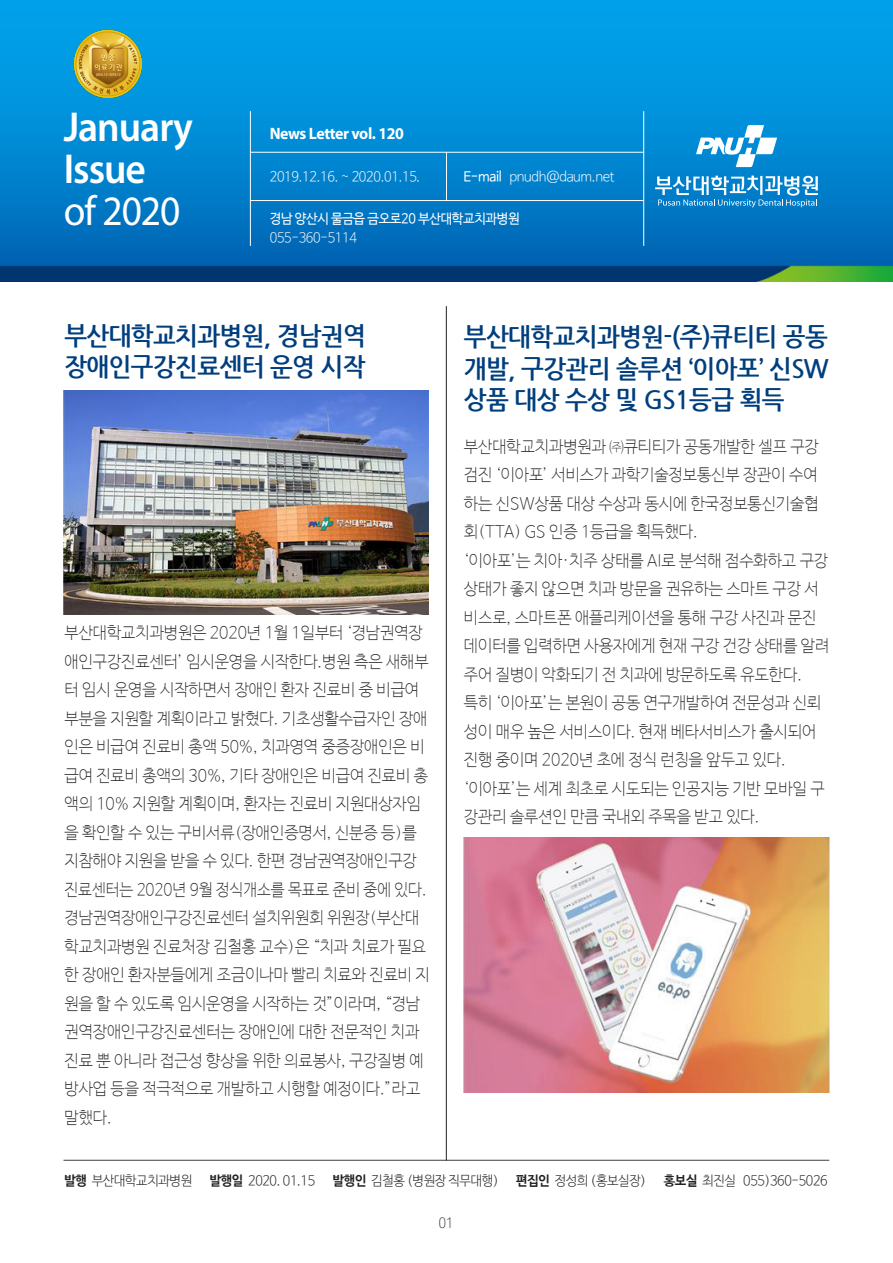
<style>
.page{position:relative;width:893px;height:1263px;background:#fff}
.page>*{position:absolute;margin:0;border:0;box-sizing:border-box;transform-origin:0 0}
.t1{font:600 42px "Myriad Pro";letter-spacing:-.025em;color:#fff;scale:.94 1}
.t2{font:42px "Myriad Pro";letter-spacing:-.025em;color:#fff;scale:.94 1}
.기사제목{font:700 25.5px/31.5px "Nanum Gothic";letter-spacing:-.025em;color:#013e7d;text-align:justify;scale:.95 1}
.기사_내용{font:200 16.5px/28.5px "Nanum Barun Gothic";letter-spacing:-.005em;color:#231f20}
.t3{font:700 16.5px "Myriad Pro";letter-spacing:-.025em;color:#fff;scale:.96 1}
.t4{font:100 condensed 15px "Helvetica Neue LT Std";color:#231f20}
.t5{font:300 13.5px "Nanum Barun Gothic";letter-spacing:-.025em;color:#231f20;scale:.95 1}
.t6{font:300 13.5px "Nanum Barun Gothic";letter-spacing:-.025em;color:#fff;scale:.96 1}
.t7{font:13.5px "Nanum Barun Gothic";letter-spacing:-.025em;color:#fff;scale:.96 1}
.s1{font-weight:400}
.s2{font-weight:700}
</style>
<div class="page">
<img style="left:0;top:0;width:893px;height:282px">
<hr style="left:250px;top:152px;width:394px;height:1px;background:#fff">
<hr style="left:250px;top:200px;width:394px;height:1px;background:#fff">
<hr style="left:446px;top:152px;width:1px;height:48px;background:#fff">
<hr style="left:250px;top:111px;width:1px;height:135px;background:#fff">
<hr style="left:643px;top:111px;width:1px;height:135px;background:#fff">
<hr style="left:63px;top:1160px;width:766px;height:1px;background:#3e3e3f">
<img style="left:73px;top:28px;width:69px;height:72px">
<img style="left:64px;top:390px;width:365px;height:224px">
<hr style="left:446px;top:306px;width:1px;height:854px;background:#231f20">
<svg style="left:696px;top:125px;width:81px;height:42px"></svg>
<svg style="left:655px;top:176px;width:163px;height:31px;background:#48a1d7"></svg>
<img style="left:464px;top:838px;width:365px;height:255px">
<p class="t1" style="left:64px;top:100px;width:139px">January</p>
<p class="t1" style="left:64px;top:142px;width:89px">Issue</p>
<p class="t2" style="left:64px;top:185px;width:126px">of 2020</p>
<p class="t3" style="left:270px;top:123px;width:141px">News Letter vol. 120</p>
<p class="t6" style="left:270px;top:170px;width:158px">2019.12.16. ~ 2020.01.15.</p>
<p class="t6" style="left:463px;top:169px;width:159px"><span class="s1">E-mail</span> pnudh@daum.net</p>
<p class="t7" style="left:270px;top:211px;width:262px">경남 양산시 물금읍 금오로20 부산대학교치과병원</p>
<p class="t6" style="left:270px;top:231px;width:92px">055-360-5114</p>
<p class="기사제목" style="left:64px;top:320px;width:319px">부산대학교치과병원, 경남권역</p>
<p class="기사제목" style="left:64px;top:352px;width:318px">장애인구강진료센터 운영 시작</p>
<p class="기사_내용" style="left:64px;top:619px;width:366px">부산대학교치과병원은 2020년 1월 1일부터 ‘경남권역장 애인구강진료센터’ 임시운영을 시작한다.병원 측은 새해부 터 임시 운영을 시작하면서 장애인 환자 진료비 중 비급여 부분을 지원할 계획이라고 밝혔다. 기초생활수급자인 장애 인은 비급여 진료비 총액 50%, 치과영역 중증장애인은 비 급여 진료비 총액의 30%, 기타 장애인은 비급여 진료비 총 액의 10% 지원할 계획이며, 환자는 진료비 지원대상자임 을 확인할 수 있는 구비서류(장애인증명서, 신분증 등)를 지참해야 지원을 받을 수 있다. 한편 경남권역장애인구강 진료센터는 2020년 9월 정식개소를 목표로 준비 중에 있다.</p>
<p class="기사_내용" style="left:64px;top:904px;width:367px">경남권역장애인구강진료센터 설치위원회 위원장(부산대 학교치과병원 진료처장 김철홍 교수)은 “치과 치료가 필요 한 장애인 환자분들에게 조금이나마 빨리 치료와 진료비 지 원을 할 수 있도록 임시운영을 시작하는 것”이라며, “경남 권역장애인구강진료센터는 장애인에 대한 전문적인 치과 진료 뿐 아니라 접근성 향상을 위한 의료봉사, 구강질병 예 방사업 등을 적극적으로 개발하고 시행할 예정이다.”라고 말했다.</p>
<p class="기사제목" style="left:464px;top:322px;width:386px">부산대학교치과병원-(주)큐티티 공동 개발, 구강관리 솔루션 ‘이아포’ 신SW 상품 대상 수상 및 GS1등급 획득</p>
<p class="기사_내용" style="left:464px;top:433px;width:356px;text-align:justify">부산대학교치과병원과 ㈜큐티티가 공동개발한 셀프 구강 검진 ‘이아포’ 서비스가 과학기술정보통신부 장관이 수여 하는 신SW상품 대상 수상과 동시에 한국정보통신기술협 회(TTA) GS 인증 1등급을 획득했다.</p>
<p class="기사_내용" style="left:464px;top:547px;width:367px">‘이아포’는 치아·치주 상태를 AI로 분석해 점수화하고 구강 상태가 좋지 않으면 치과 방문을 권유하는 스마트 구강 서 비스로, 스마트폰 애플리케이션을 통해 구강 사진과 문진 데이터를 입력하면 사용자에게 현재 구강 건강 상태를 알려 주어 질병이 악화되기 전 치과에 방문하도록 유도한다.</p>
<p class="기사_내용" style="left:464px;top:689px;width:359px">특히 ‘이아포’는 본원이 공동 연구개발하여 전문성과 신뢰 성이 매우 높은 서비스이다. 현재 베타서비스가 출시되어 진행 중이며 2020년 초에 정식 런칭을 앞두고 있다.</p>
<p class="기사_내용" style="left:464px;top:775px;width:362px">‘이아포’는 세계 최초로 시도되는 인공지능 기반 모바일 구 강관리 솔루션인 만큼 국내외 주목을 받고 있다.</p>
<p class="t5" style="left:64px;top:1173px;width:136px"><span class="s2">발행</span> 부산대학교치과병원</p>
<p class="t5" style="left:210px;top:1173px;width:113px"><span class="s2">발행일</span> 2020. 01.15</p>
<p class="t5" style="left:333px;top:1173px;width:176px"><span class="s2">발행인</span> 김철홍 (병원장 직무대행)</p>
<p class="t5" style="left:516px;top:1173px;width:138px"><span class="s2">편집인</span> 정성희 (홍보실장)</p>
<p class="t5" style="left:664px;top:1173px;width:174px"><span class="s2">홍보실</span> 최진실 055)360-5026</p>
<p class="t4" style="left:439px;top:1214px;width:16px">01</p>
</div>
